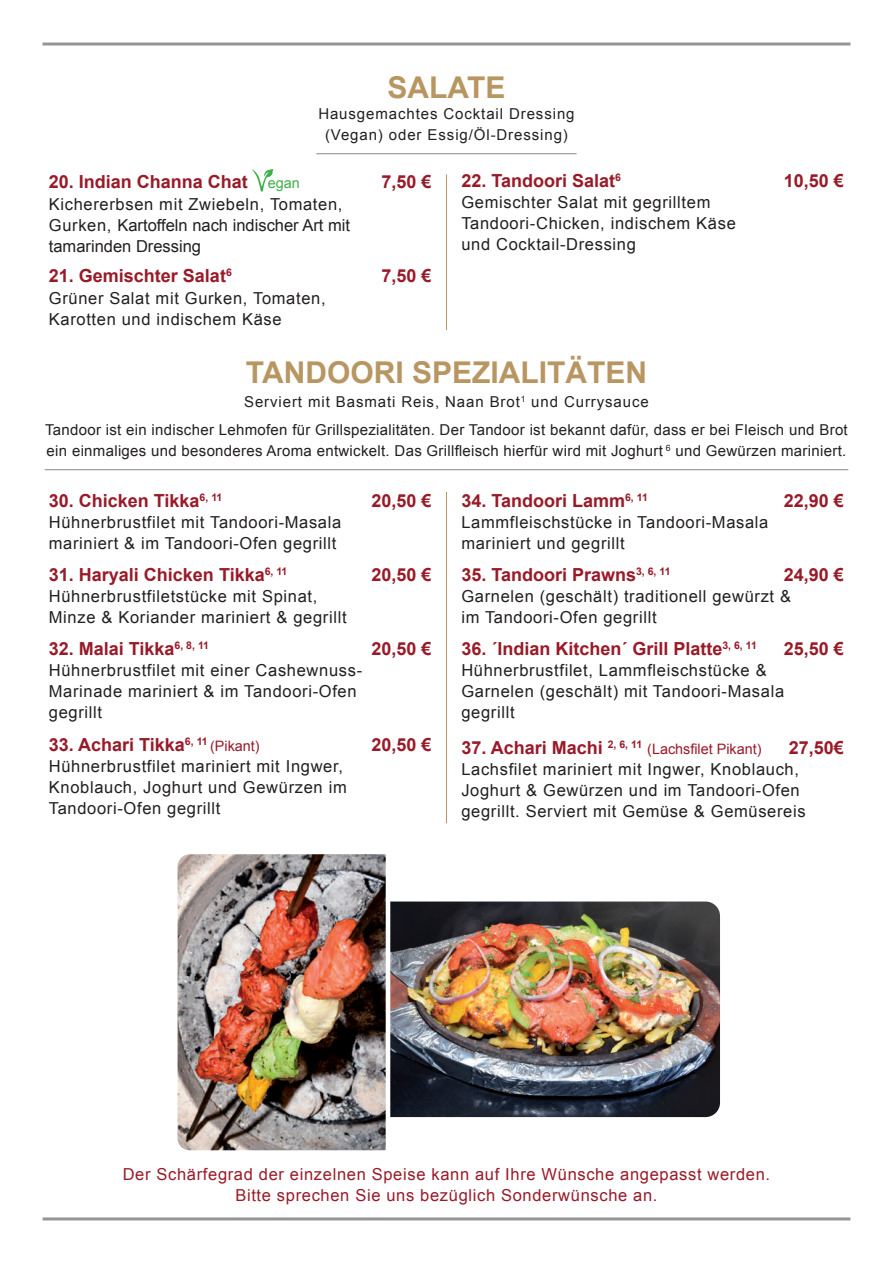
<style>
.page{position:relative;width:893px;height:1263px;background:#fff}
.page>*{position:absolute;margin:0;border:0;box-sizing:border-box;transform-origin:0 0}
.t1{font:700 30px "Arial";color:#b89662}
.t2{font:700 18px "Arial";color:#991a28}
.t3{font:16.5px/21px "Arial";letter-spacing:.04em;color:#231f20}
.t4{font:16.5px/21px "Arial";letter-spacing:.04em;color:#991a28;text-align:center}
.t5{font:16.5px/21px "Arial";color:#231f20}
.t6{font:15px/28.2px "Arial";letter-spacing:.02em;color:#231f20;text-align:center}
.t7{font:15px/21px "Arial";letter-spacing:.06em;color:#231f20;text-align:center}
.t8{font:14.4px "Arial";color:#991a28}
.s1{font-weight:400;font-size:14.4px;color:#40ae49}
.s2{font-weight:400;font-size:14.4px}
.s3{font-weight:700;font-size:18px}
</style>
<div class="page">
<hr style="left:43px;top:1217px;width:807px;height:3px;background:#939598">
<hr style="left:43px;top:43px;width:807px;height:3px;background:#939598">
<hr style="left:316px;top:153px;width:261px;height:1px;background:#939598">
<svg style="left:252px;top:169px;width:21px;height:22px"></svg>
<hr style="left:446px;top:174px;width:1px;height:156px;background:#b89662">
<hr style="left:45px;top:469px;width:803px;height:1px;background:#939598">
<hr style="left:446px;top:492px;width:1px;height:331px;background:#b89662">
<img style="left:393px;top:901px;width:327px;height:216px">
<img style="left:177px;top:854px;width:216px;height:297px">
<h1 class="t1" style="left:388px;top:68px;width:119px">SALATE</h1>
<p class="t7" style="left:318px;top:104px;width:258px">Hausgemachtes Cocktail Dressing (Vegan) oder Essig/Öl-Dressing)</p>
<p class="t2" style="left:49px;top:170px;width:252px">20. Indian Channa Chat <span class="s1">egan</span></p>
<p class="t2" style="left:381px;top:170px;width:52px">7,50 €</p>
<p class="t5" style="left:49px;top:194px;width:303px">Kichererbsen mit Zwiebeln, Tomaten,<br>Gurken, Kartoffeln nach indischer Art mit tamarinden Dressing</p>
<p class="t2" style="left:49px;top:264px;width:184px">21. Gemischter Salat<sup>6</sup></p>
<p class="t2" style="left:381px;top:264px;width:52px">7,50 €</p>
<p class="t3" style="left:49px;top:288px;width:278px">Grüner Salat mit Gurken, Tomaten,<br>Karotten und indischem Käse</p>
<p class="t2" style="left:461px;top:169px;width:161px">22. Tandoori Salat<sup>6</sup></p>
<p class="t2" style="left:784px;top:169px;width:62px">10,50 €</p>
<p class="t3" style="left:461px;top:192px;width:276px">Gemischter Salat mit gegrilltem<br>Tandoori-Chicken, indischem Käse und Cocktail-Dressing</p>
<h1 class="t1" style="left:246px;top:353px;width:403px">TANDOORI SPEZIALITÄTEN</h1>
<p class="t6" style="left:45px;top:388px;width:804px">Serviert mit Basmati Reis, Naan Brot<sup>1</sup> und Currysauce<br>Tandoor ist ein indischer Lehmofen für Grillspezialitäten. Der Tandoor ist bekannt dafür, dass er bei Fleisch und Brot</p>
<p class="t6" style="left:47px;top:437px;width:801px">ein einmaliges und besonderes Aroma entwickelt. Das Grillfleisch hierfür wird mit Joghurt <sup>6</sup> und Gewürzen mariniert.</p>
<p class="t2" style="left:49px;top:489px;width:175px">30. Chicken Tikka<sup>6,</sup> <sup>11</sup></p>
<p class="t2" style="left:371px;top:489px;width:62px">20,50 €</p>
<p class="t3" style="left:49px;top:512px;width:294px">Hühnerbrustfilet mit Tandoori-Masala mariniert &amp; im Tandoori-Ofen gegrillt</p>
<p class="t2" style="left:49px;top:563px;width:240px">31. Haryali Chicken Tikka<sup>6,</sup> <sup>11</sup></p>
<p class="t2" style="left:371px;top:563px;width:62px">20,50 €</p>
<p class="t3" style="left:49px;top:586px;width:299px">Hühnerbrustfiletstücke mit Spinat,<br>Minze &amp; Koriander mariniert &amp; gegrillt</p>
<p class="t2" style="left:49px;top:637px;width:162px">32. Malai Tikka<sup>6,</sup> <sup>8,</sup> <sup>11</sup></p>
<p class="t2" style="left:371px;top:637px;width:62px">20,50 €</p>
<p class="t3" style="left:49px;top:660px;width:315px">Hühnerbrustfilet mit einer Cashewnuss-<br>Marinade mariniert &amp; im Tandoori-Ofen gegrillt</p>
<p class="t2" style="left:49px;top:732px;width:212px">33. Achari Tikka<sup>6,</sup> <sup>11</sup> <span class="s2">(Pikant)</span></p>
<p class="t2" style="left:371px;top:732px;width:62px">20,50 €</p>
<p class="t3" style="left:49px;top:755px;width:299px">Hühnerbrustfilet mariniert mit Ingwer,<br>Knoblauch, Joghurt und Gewürzen im<br>Tandoori-Ofen gegrillt</p>
<p class="t2" style="left:461px;top:489px;width:188px">34. Tandoori Lamm<sup>6,</sup> <sup>11</sup></p>
<p class="t2" style="left:784px;top:489px;width:62px">22,90 €</p>
<p class="t3" style="left:461px;top:512px;width:309px">Lammfleischstücke in Tandoori-Masala mariniert und gegrillt</p>
<p class="t2" style="left:461px;top:563px;width:211px">35. Tandoori Prawns<sup>3,</sup> <sup>6,</sup> <sup>11</sup></p>
<p class="t2" style="left:784px;top:563px;width:62px">24,90 €</p>
<p class="t3" style="left:461px;top:586px;width:331px">Garnelen (geschält) traditionell gewürzt &amp; im Tandoori-Ofen gegrillt</p>
<p class="t2" style="left:461px;top:637px;width:297px">36. ´Indian Kitchen´ Grill Platte<sup>3,</sup> <sup>6,</sup> <sup>11</sup></p>
<p class="t2" style="left:784px;top:637px;width:62px">25,50 €</p>
<p class="t3" style="left:461px;top:660px;width:324px">Hühnerbrustfilet, Lammfleischstücke &amp;<br>Garnelen (geschält) mit Tandoori-Masala gegrillt</p>
<p class="t8" style="left:461px;top:740px;width:302px"><span class="s3">37. Achari Machi</span> <sup>2,</sup> <sup>6,</sup> <sup>11</sup> (Lachsfilet Pikant)</p>
<p class="t2" style="left:789px;top:736px;width:57px">27,50€</p>
<p class="t3" style="left:461px;top:759px;width:346px">Lachsfilet mariniert mit Ingwer, Knoblauch,<br>Joghurt &amp; Gewürzen und im Tandoori-Ofen gegrillt. Serviert mit Gemüse &amp; Gemüsereis</p>
<p class="t4" style="left:123px;top:1164px;width:649px">Der Schärfegrad der einzelnen Speise kann auf Ihre Wünsche angepasst werden.<br>Bitte sprechen Sie uns bezüglich Sonderwünsche an.</p>
</div>
